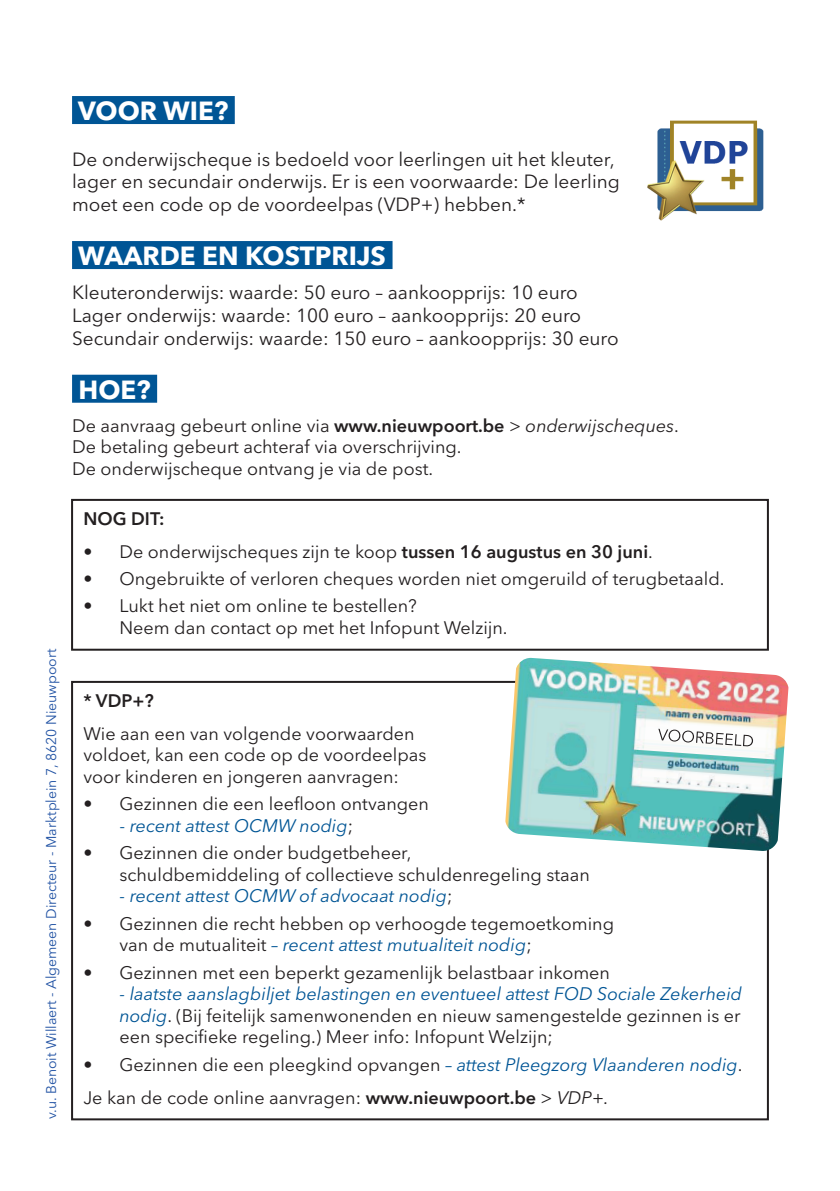
<style>
.page{position:relative;width:840px;height:1191px;background:#fff}
.page>*{position:absolute;margin:0;border:0;box-sizing:border-box;transform-origin:0 0}
.t1{font:700 26px "Avenir Next LT Pro";color:#fff}
.t2{font:19px/22.8px "Avenir Next LT Pro";color:#231f20}
.t3{font:18px/21.6px "Avenir Next LT Pro";color:#231f20}
.t4{font:italic 18px "Avenir Next LT Pro";color:#005595}
.t5{font:600 18px "Avenir Next LT Pro";color:#231f20}
.t6{font:14px "Avenir Next LT Pro";color:#2253a4}
.s1{font-weight:600}
.s2{font-style:italic}
.s3{font-style:normal}
.s4{font-style:normal;color:#231f20}
.s5{font-style:italic;color:#005595}
</style>
<div class="page">
<div style="left:72px;top:96px;width:163px;height:28px;background:#005595"></div>
<div style="left:72px;top:241px;width:320px;height:28px;background:#005595"></div>
<div style="left:72px;top:375px;width:85px;height:28px;background:#005595"></div>
<div style="left:71px;top:499px;width:697px;height:151px;border:2px solid #231f20"></div>
<img style="left:505px;top:658px;width:283px;height:193px">
<img style="left:647px;top:120px;width:117px;height:101px">
<svg style="left:658px;top:729px;width:94px;height:17px"></svg>
<p class="t6" style="left:43px;top:1119px;width:471px;rotate:-90deg">v.u. Benoit Willaert - Algemeen Directeur - Marktplein 7, 8620 Nieuwpoort</p>
<h1 class="t1" style="left:78px;top:95px;width:151px">VOOR WIE?</h1>
<p class="t2" style="left:72px;top:147px;width:549px">De onderwijscheque is bedoeld voor leerlingen uit het kleuter, lager en secundair onderwijs. Er is een voorwaarde: De leerling moet een code op de voordeelpas (VDP+) hebben.*</p>
<h1 class="t1" style="left:78px;top:240px;width:309px">WAARDE EN KOSTPRIJS</h1>
<p class="t2" style="left:72px;top:281px;width:548px">Kleuteronderwijs: waarde: 50 euro – aankoopprijs: 10 euro<br>Lager onderwijs: waarde: 100 euro – aankoopprijs: 20 euro<br>Secundair onderwijs: waarde: 150 euro – aankoopprijs: 30 euro</p>
<h1 class="t1" style="left:78px;top:374px;width:73px">HOE?</h1>
<p class="t3" style="left:72px;top:414px;width:608px">De aanvraag gebeurt online via <span class="s1">www.nieuwpoort.be</span> &gt; <span class="s2">onderwijscheques</span>.<br>De betaling gebeurt achteraf via overschrijving.<br>De onderwijscheque ontvang je via de post.</p>
<p class="t5" style="left:83px;top:507px;width:82px">NOG DIT:</p>
<p class="t3" style="left:83px;top:540px;width:570px">• De onderwijscheques zijn te koop <span class="s1">tussen 16 augustus en 30 juni</span>.</p>
<p class="t3" style="left:83px;top:568px;width:642px">• Ongebruikte of verloren cheques worden niet omgeruild of terugbetaald.</p>
<p class="t3" style="left:119px;top:595px;width:389px;text-indent:-36px">• Lukt het niet om online te bestellen?<br>Neem dan contact op met het Infopunt Welzijn.</p>
<p class="t5" style="left:83px;top:689px;width:72px">* VDP+?</p>
<p class="t3" style="left:83px;top:722px;width:344px">Wie aan een van volgende voorwaarden voldoet, kan een code op de voordeelpas voor kinderen en jongeren aanvragen:</p>
<p class="t3" style="left:83px;top:793px;width:347px">• Gezinnen die een leefloon ontvangen</p>
<p class="t4" style="left:119px;top:815px;width:235px"><span class="s3">-</span> recent attest OCMW nodig<span class="s4">;</span></p>
<p class="t3" style="left:119px;top:842px;width:471px;text-indent:-36px">• Gezinnen die onder budgetbeheer,<br>schuldbemiddeling of collectieve schuldenregeling staan</p>
<p class="t4" style="left:119px;top:885px;width:334px">- recent attest OCMW of advocaat nodig<span class="s4">;</span></p>
<p class="t3" style="left:119px;top:912px;width:496px;text-indent:-36px">• Gezinnen die recht hebben op verhoogde tegemoetkoming van de mutualiteit <span class="s5">– recent attest mutualiteit nodig</span>;</p>
<p class="t3" style="left:83px;top:961px;width:528px">• Gezinnen met een beperkt gezamenlijk belastbaar inkomen</p>
<p class="t3" style="left:119px;top:983px;width:623px;text-align:justify"><span class="s5">- laatste aanslagbiljet belastingen en eventueel attest FOD Sociale Zekerheid nodig</span>. (Bij feitelijk samenwonenden en nieuw samengestelde gezinnen is er een specifieke regeling.) Meer info: Infopunt Welzijn;</p>
<p class="t3" style="left:83px;top:1047px;width:660px;line-height:33px">• Gezinnen die een pleegkind opvangen <span class="s5">– attest Pleegzorg Vlaanderen nodig</span>.<br>Je kan de code online aanvragen: <span class="s1">www.nieuwpoort.be</span> &gt; <span class="s2">VDP+.</span></p>
</div>
